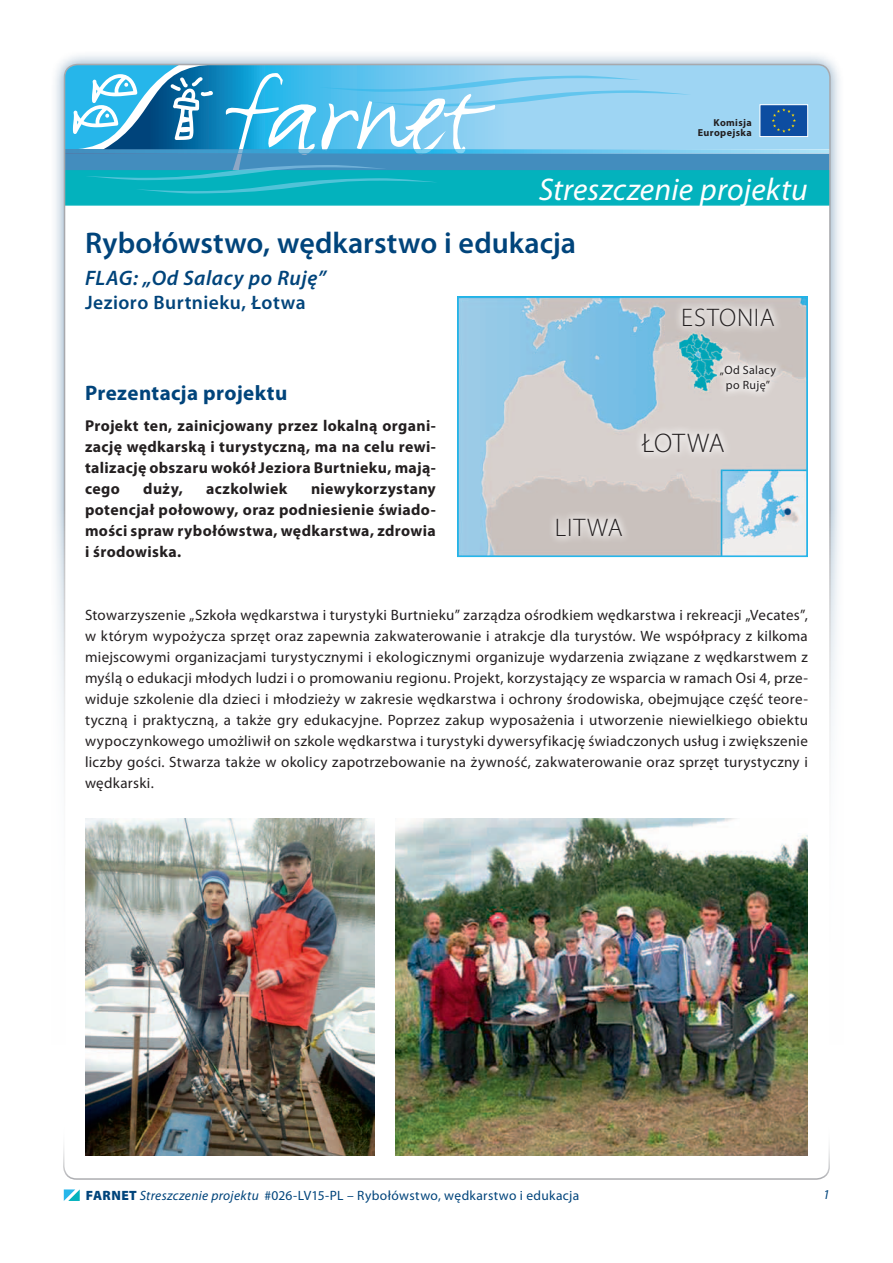
<style>
.page{position:relative;width:893px;height:1263px;background:#fff}
.page>*{position:absolute;margin:0;border:0;box-sizing:border-box;transform-origin:0 0}
.t1{font:italic 31.5px "Myriad Pro";letter-spacing:.005em;color:#fff}
.t2{font:600 30px "Myriad Pro";letter-spacing:.005em;color:#00447b}
.t3{font:300 27px "Myriad Pro";letter-spacing:.005em;color:#231f20}
.t4{font:300 25.5px "Myriad Pro";letter-spacing:.03em;color:#231f20}
.t5{font:italic 600 21px "Myriad Pro";letter-spacing:.025em;color:#00447b}
.t6{font:700 21px "Myriad Pro";letter-spacing:.02em;color:#00447b}
.t7{font:600 19.5px "Myriad Pro";letter-spacing:.025em;color:#00447b}
.t8{font:700 15.75px/21px "Myriad Pro";letter-spacing:.025em;color:#231f20;text-align:justify}
.t9{font:15px/21px "Myriad Pro";letter-spacing:.02em;color:#231f20;text-align:justify}
.t10{font:13.5px "Myriad Pro";letter-spacing:.025em;color:#00447b}
.t11{font:italic 13.5px "Myriad Pro";color:#00447b}
.t12{font:12px/15px "Myriad Pro";letter-spacing:.03em;color:#231f20;text-align:center}
.t13{font:700 10.05px/10.1px "Myriad Pro";letter-spacing:.035em;color:#231f20;text-align:right}
.s1{font-weight:900}
.s2{font-style:italic}
</style>
<div class="page">
<div style="left:49px;top:49px;width:796px;height:1166px;background:#00447b;opacity:.5"></div>
<div style="left:65px;top:65px;width:765px;height:1135px;background:#fff;border-radius:13px"></div>
<div style="left:691px;top:65px;width:139px;height:85px;background:#9ed5f3"></div>
<div style="left:65px;top:154px;width:765px;height:17px;background:#438dbe"></div>
<svg style="left:691px;top:150px;width:137px;height:4px"></svg>
<div style="left:65px;top:170px;width:765px;height:36px;background:#03b2bd;border:2px solid #03b2bd"></div>
<div style="left:0;top:510px;width:893px;height:753px;background:#fff"></div>
<svg style="left:65px;top:65px;width:626px;height:132px"></svg>
<svg style="left:63px;top:1122px;width:767px;height:58px"></svg>
<svg style="left:64px;top:1189px;width:16px;height:12px"></svg>
<div style="left:760px;top:105px;width:48px;height:32px;background:#0d4da1"></div>
<svg style="left:772px;top:108px;width:24px;height:25px"></svg>
<div style="left:760px;top:104px;width:48px;height:33px;border:1px solid #fff"></div>
<img style="left:395px;top:819px;width:413px;height:337px">
<img style="left:85px;top:819px;width:289px;height:337px">
<img style="left:460px;top:299px;width:345px;height:255px">
<div style="left:457px;top:296px;width:351px;height:261px;border:2px solid #26b6ea"></div>
<svg style="left:711px;top:357px;width:74px;height:43px;background:#d9d7d5"></svg>
<svg style="left:548px;top:510px;width:83px;height:35px;background:#d3cdca"></svg>
<svg style="left:633px;top:424px;width:100px;height:37px;background:#dfd9d7"></svg>
<svg style="left:674px;top:299px;width:109px;height:36px;background:#d4cecc"></svg>
<p class="t13" style="left:698px;top:117px;width:55px">Komisja<br>Europejska</p>
<h1 class="t1" style="left:539px;top:170px;width:271px">Streszczenie projektu</h1>
<h2 class="t2" style="left:85px;top:223px;width:493px">Rybołówstwo, wędkarstwo i edukacja</h2>
<h3 class="t5" style="left:85px;top:265px;width:243px">FLAG: „Od Salacy po Ruję”</h3>
<h3 class="t7" style="left:85px;top:290px;width:222px">Jezioro Burtnieku, Łotwa</h3>
<h3 class="t6" style="left:85px;top:379px;width:204px">Prezentacja projektu</h3>
<p class="t8" style="left:85px;top:415px;width:352px">Projekt ten, zainicjowany przez lokalną organi&shy;zację wędkarską i turystyczną, ma na celu rewi&shy;talizację obszaru wokół Jeziora Burtnieku, mają&shy;cego</p>
<p class="t8" style="left:85px;top:478px;width:352px;text-indent:226px">niewykorzystany potencjał połowowy, oraz podniesienie świado&shy;mości spraw rybołówstwa, wędkarstwa, zdrowia i środowiska.</p>
<p class="t8" style="left:143px;top:478px;width:41px">duży,</p>
<p class="t8" style="left:206px;top:478px;width:83px">aczkolwiek</p>
<h3 class="t4" style="left:555px;top:512px;width:69px">LITWA</h3>
<h3 class="t4" style="left:681px;top:302px;width:95px">ESTONIA</h3>
<p class="t12" style="left:720px;top:362px;width:58px">„Od Salacy po Ruję”</p>
<h3 class="t3" style="left:642px;top:427px;width:84px">ŁOTWA</h3>
<p class="t9" style="left:85px;top:604px;width:724px">Stowarzyszenie „Szkoła wędkarstwa i turystyki Burtnieku” zarządza ośrodkiem wędkarstwa i rekreacji „Vecates”, w którym wypożycza sprzęt oraz zapewnia zakwaterowanie i atrakcje dla turystów. We współpracy z kilkoma miejscowymi organizacjami turystycznymi i ekologicznymi organizuje wydarzenia związane z wędkarstwem z myślą o edukacji młodych ludzi i o promowaniu regionu. Projekt, korzystający ze wsparcia w ramach Osi 4, prze&shy;widuje szkolenie dla dzieci i młodzieży w zakresie wędkarstwa i ochrony środowiska, obejmujące część teore&shy;tyczną i praktyczną, a także gry edukacyjne. Poprzez zakup wyposażenia i utworzenie niewielkiego obiektu wypoczynkowego umożliwił on szkole wędkarstwa i turystyki dywersyfikację świadczonych usług i zwiększenie liczby gości. Stwarza także w okolicy zapotrzebowanie na żywność, zakwaterowanie oraz sprzęt turystyczny i wędkarski.</p>
<p class="t10" style="left:86px;top:1187px;width:495px"><span class="s1">FARNET</span> <span class="s2">Streszczenie projektu</span> #026-LV15-PL – Rybołówstwo, wędkarstwo i edukacja</p>
<p class="t11" style="left:823px;top:1186px;width:8px">1</p>
</div>
